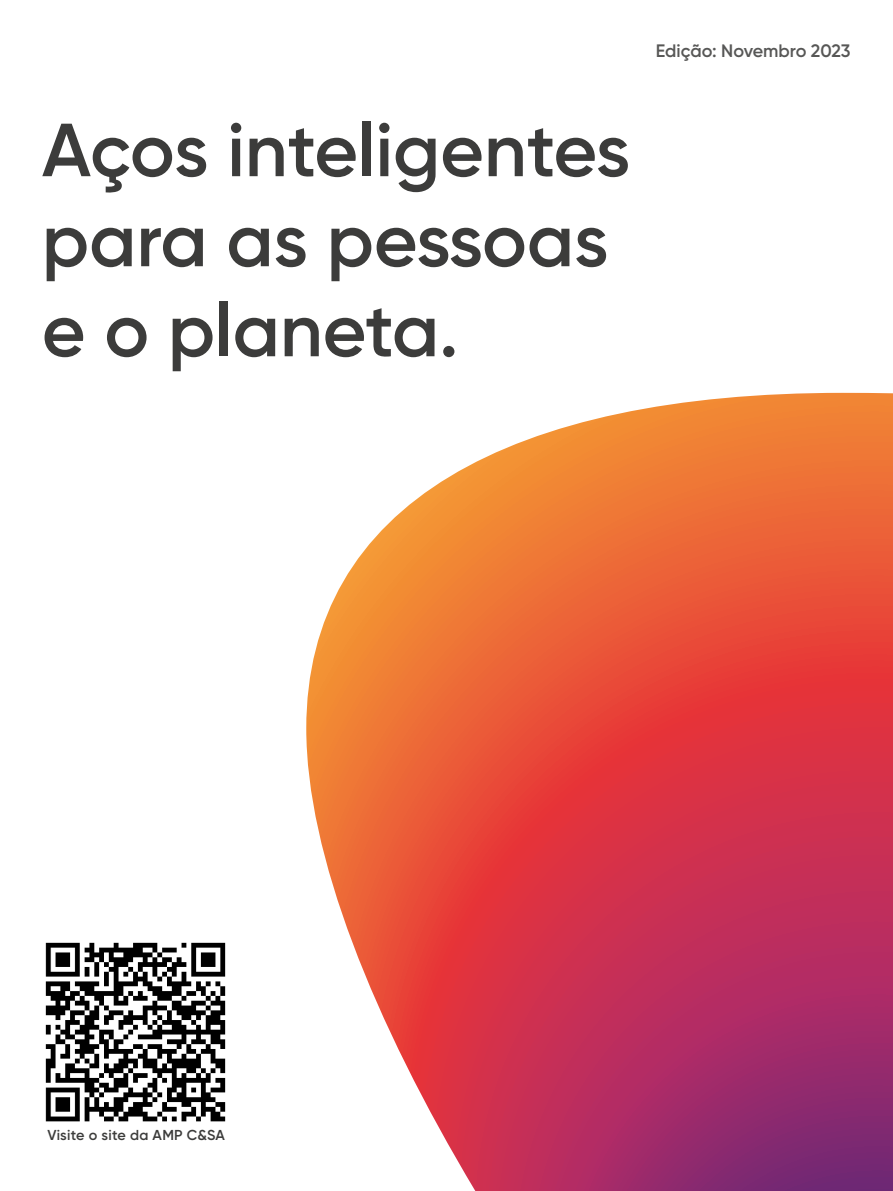
<style>
.page{position:relative;width:893px;height:1191px;background:#fff}
.page>*{position:absolute;margin:0;border:0;box-sizing:border-box;transform-origin:0 0}
.t1{font:600 75px/90px "Gilroy";color:#3c3c3b}
.t2{font:600 18px "Gilroy";letter-spacing:-.01em;color:#575756}
.t3{font:600 14.4px "Gilroy";letter-spacing:.015em;color:#3c3c3b}
</style>
<div class="page">
<svg style="left:306px;top:393px;width:587px;height:798px;background:#dc625c"></svg>
<img style="left:45px;top:942px;width:181px;height:180px">
<p class="t1" style="left:42px;top:104px;width:590px">Aços inteligentes para as pessoas e o planeta.</p>
<p class="t2" style="left:656px;top:39px;width:196px">Edição: Novembro 2023</p>
<p class="t3" style="left:48px;top:1125px;width:179px">Visite o site da AMP C&amp;SA</p>
</div>
